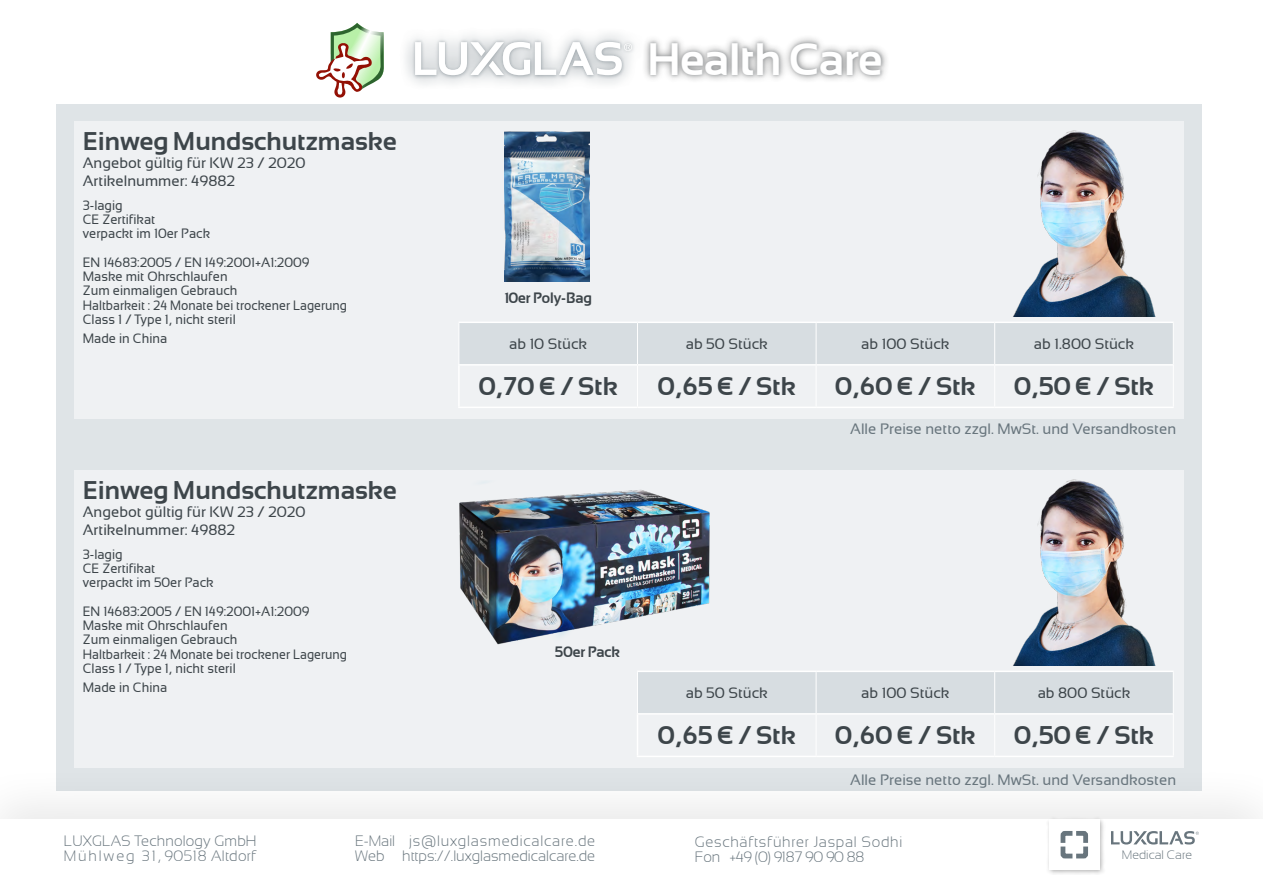
<style>
.page{position:relative;width:1263px;height:893px;background:#fff}
.page>*{position:absolute;margin:0;border:0;box-sizing:border-box;transform-origin:0 0}
.t1{font:700 45.15px "Sansation";letter-spacing:-.01em;color:#fff}
.t2{font:700 25.5px "Sansation";color:#3d454a}
.t3{font:15px/18px "Sansation";color:#3d454a}
.t4{font:15px "Sansation";color:#68757d}
.t5{font:300 15px/15px "Sansation";color:#68757d}
.t6{font:300 15px/15px "Sansation";letter-spacing:.05em;color:#68757d}
.t7{font:300 15px/15px "Sansation";letter-spacing:.02em;color:#68757d}
.t8{font:700 15px "Sansation";color:#3d454a;scale:.96 1}
.t9{font:13.5px/14.2px "Sansation";color:#3d454a;scale:.96 1}
.t10{font:300 12.3px "Sansation";color:#68757d}
</style>
<div class="page">
<div style="left:56px;top:105px;width:1146px;height:686px;background:#dfe4e7"></div>
<div style="left:0;top:761px;width:1263px;height:132px;background:#000;opacity:.09"></div>
<div style="left:0;top:819px;width:1263px;height:74px;background:#fff"></div>
<svg style="left:1111px;top:831px;width:88px;height:13px"></svg>
<div style="left:1046px;top:816px;width:59px;height:59px;background:#000;opacity:.3"></div>
<div style="left:1049px;top:819px;width:50px;height:50px;background:#fff"></div>
<svg style="left:1060px;top:831px;width:28px;height:28px"></svg>
<div style="left:399px;top:26px;width:247px;height:65px;background:#68757d;opacity:.75"></div>
<div style="left:412px;top:38px;width:223px;height:41px;background:#68757d;opacity:.5"></div>
<svg style="left:415px;top:42px;width:217px;height:33px"></svg>
<svg style="left:316px;top:23px;width:68px;height:75px"></svg>
<div style="left:641px;top:34px;width:250px;height:50px;background:#000;opacity:.75"></div>
<div style="left:647px;top:40px;width:238px;height:38px;background:#3d454a;opacity:.75"></div>
<div style="left:74px;top:121px;width:1110px;height:298px;background:#eff1f3"></div>
<img style="left:1013px;top:130px;width:143px;height:187px">
<div style="left:460px;top:323px;width:713px;height:41px;background:#d7dde1"></div>
<hr style="left:458px;top:323px;width:1px;height:41px;background:#fff">
<hr style="left:637px;top:323px;width:1px;height:41px;background:#fff">
<hr style="left:816px;top:323px;width:1px;height:41px;background:#fff">
<hr style="left:994px;top:323px;width:1px;height:41px;background:#fff">
<hr style="left:1173px;top:323px;width:1px;height:42px;background:#fff">
<hr style="left:637px;top:366px;width:1px;height:41px;background:#fff">
<hr style="left:816px;top:366px;width:1px;height:41px;background:#fff">
<hr style="left:994px;top:366px;width:1px;height:41px;background:#fff">
<hr style="left:1173px;top:365px;width:1px;height:42px;background:#fff">
<hr style="left:458px;top:322px;width:179px;height:1px;background:#fff">
<hr style="left:637px;top:322px;width:179px;height:1px;background:#fff">
<hr style="left:816px;top:322px;width:179px;height:1px;background:#fff">
<hr style="left:995px;top:322px;width:179px;height:1px;background:#fff">
<hr style="left:458px;top:364px;width:179px;height:2px;background:#fff">
<hr style="left:458px;top:366px;width:2px;height:41px;background:#fff">
<hr style="left:637px;top:364px;width:179px;height:2px;background:#fff">
<hr style="left:816px;top:364px;width:179px;height:2px;background:#fff">
<hr style="left:995px;top:364px;width:178px;height:2px;background:#fff">
<hr style="left:458px;top:407px;width:179px;height:1px;background:#fff">
<hr style="left:637px;top:407px;width:179px;height:1px;background:#fff">
<hr style="left:816px;top:407px;width:179px;height:1px;background:#fff">
<hr style="left:995px;top:407px;width:179px;height:1px;background:#fff">
<div style="left:74px;top:470px;width:1110px;height:298px;background:#eff1f3"></div>
<img style="left:1013px;top:479px;width:143px;height:187px">
<div style="left:638px;top:672px;width:535px;height:41px;background:#d7dde1"></div>
<hr style="left:637px;top:672px;width:1px;height:41px;background:#fff">
<hr style="left:816px;top:672px;width:1px;height:41px;background:#fff">
<hr style="left:994px;top:672px;width:1px;height:41px;background:#fff">
<hr style="left:1173px;top:672px;width:1px;height:42px;background:#fff">
<hr style="left:816px;top:715px;width:1px;height:41px;background:#fff">
<hr style="left:994px;top:715px;width:1px;height:41px;background:#fff">
<hr style="left:1173px;top:714px;width:1px;height:42px;background:#fff">
<hr style="left:637px;top:671px;width:179px;height:1px;background:#fff">
<hr style="left:816px;top:671px;width:179px;height:1px;background:#fff">
<hr style="left:995px;top:671px;width:179px;height:1px;background:#fff">
<hr style="left:637px;top:713px;width:179px;height:2px;background:#fff">
<hr style="left:637px;top:715px;width:1px;height:41px;background:#fff">
<hr style="left:816px;top:713px;width:179px;height:2px;background:#fff">
<hr style="left:995px;top:713px;width:178px;height:2px;background:#fff">
<hr style="left:637px;top:756px;width:179px;height:1px;background:#fff">
<hr style="left:816px;top:756px;width:179px;height:1px;background:#fff">
<hr style="left:995px;top:756px;width:179px;height:1px;background:#fff">
<img style="left:505px;top:131px;width:85px;height:151px">
<img style="left:459px;top:489px;width:251px;height:156px">
<h2 class="t2" style="left:83px;top:127px;width:315px">Einweg Mundschutzmaske</h2>
<p class="t3" style="left:83px;top:154px;width:224px">Angebot gültig für KW 23 / 2020<br>Artikelnummer: 49882</p>
<p class="t9" style="left:83px;top:198px;width:134px">3-lagig<br>CE Zertifikat<br>verpackt im 10er Pack</p>
<p class="t9" style="left:83px;top:255px;width:277px">EN 14683:2005 / EN 149:2001+A1:2009<br>Maske mit Ohrschlaufen<br>Zum einmaligen Gebrauch<br>Haltbarkeit : 24 Monate bei trockener Lagerung<br>Class 1 / Type 1, nicht steril</p>
<p class="t9" style="left:83px;top:331px;width:89px">Made in China</p>
<h2 class="t2" style="left:83px;top:476px;width:315px">Einweg Mundschutzmaske</h2>
<p class="t3" style="left:83px;top:503px;width:224px">Angebot gültig für KW 23 / 2020<br>Artikelnummer: 49882</p>
<p class="t9" style="left:83px;top:547px;width:138px">3-lagig<br>CE Zertifikat<br>verpackt im 50er Pack</p>
<p class="t9" style="left:83px;top:604px;width:277px">EN 14683:2005 / EN 149:2001+A1:2009<br>Maske mit Ohrschlaufen<br>Zum einmaligen Gebrauch<br>Haltbarkeit : 24 Monate bei trockener Lagerung<br>Class 1 / Type 1, nicht steril</p>
<p class="t9" style="left:83px;top:680px;width:89px">Made in China</p>
<h1 class="t1" style="left:647px;top:33px;width:237px">Health Care</h1>
<p class="t8" style="left:504px;top:289px;width:93px">10er Poly-Bag</p>
<p class="t3" style="left:509px;top:335px;width:80px">ab 10 Stück</p>
<p class="t3" style="left:686px;top:335px;width:84px">ab 50 Stück</p>
<p class="t3" style="left:861px;top:335px;width:90px">ab 100 Stück</p>
<p class="t3" style="left:1034px;top:335px;width:102px">ab 1.800 Stück</p>
<h2 class="t2" style="left:478px;top:372px;width:141px">0,70 € / Stk</h2>
<h2 class="t2" style="left:658px;top:372px;width:140px">0,65 € / Stk</h2>
<h2 class="t2" style="left:835px;top:372px;width:142px">0,60 € / Stk</h2>
<h2 class="t2" style="left:1014px;top:372px;width:142px">0,50 € / Stk</h2>
<p class="t4" style="left:850px;top:420px;width:327px">Alle Preise netto zzgl. MwSt. und Versandkosten</p>
<p class="t8" style="left:555px;top:643px;width:69px">50er Pack</p>
<p class="t3" style="left:686px;top:684px;width:84px">ab 50 Stück</p>
<p class="t3" style="left:861px;top:684px;width:90px">ab 100 Stück</p>
<p class="t3" style="left:1038px;top:684px;width:94px">ab 800 Stück</p>
<h2 class="t2" style="left:658px;top:721px;width:140px">0,65 € / Stk</h2>
<h2 class="t2" style="left:835px;top:721px;width:142px">0,60 € / Stk</h2>
<h2 class="t2" style="left:1014px;top:721px;width:142px">0,50 € / Stk</h2>
<p class="t4" style="left:850px;top:771px;width:327px">Alle Preise netto zzgl. MwSt. und Versandkosten</p>
<p class="t5" style="left:355px;top:833px;width:242px">E-Mail js@luxglasmedicalcare.de<br>Web https://.luxglasmedicalcare.de</p>
<p class="t7" style="left:64px;top:834px;width:194px">LUXGLAS Technology GmbH<br>Mühlweg 31, 90518 Altdorf</p>
<p class="t6" style="left:695px;top:835px;width:209px">Geschäftsführer Jaspal Sodhi<br>Fon +49 (0) 9187 90 90 88</p>
<p class="t10" style="left:1122px;top:848px;width:72px">Medical Care</p>
</div>
